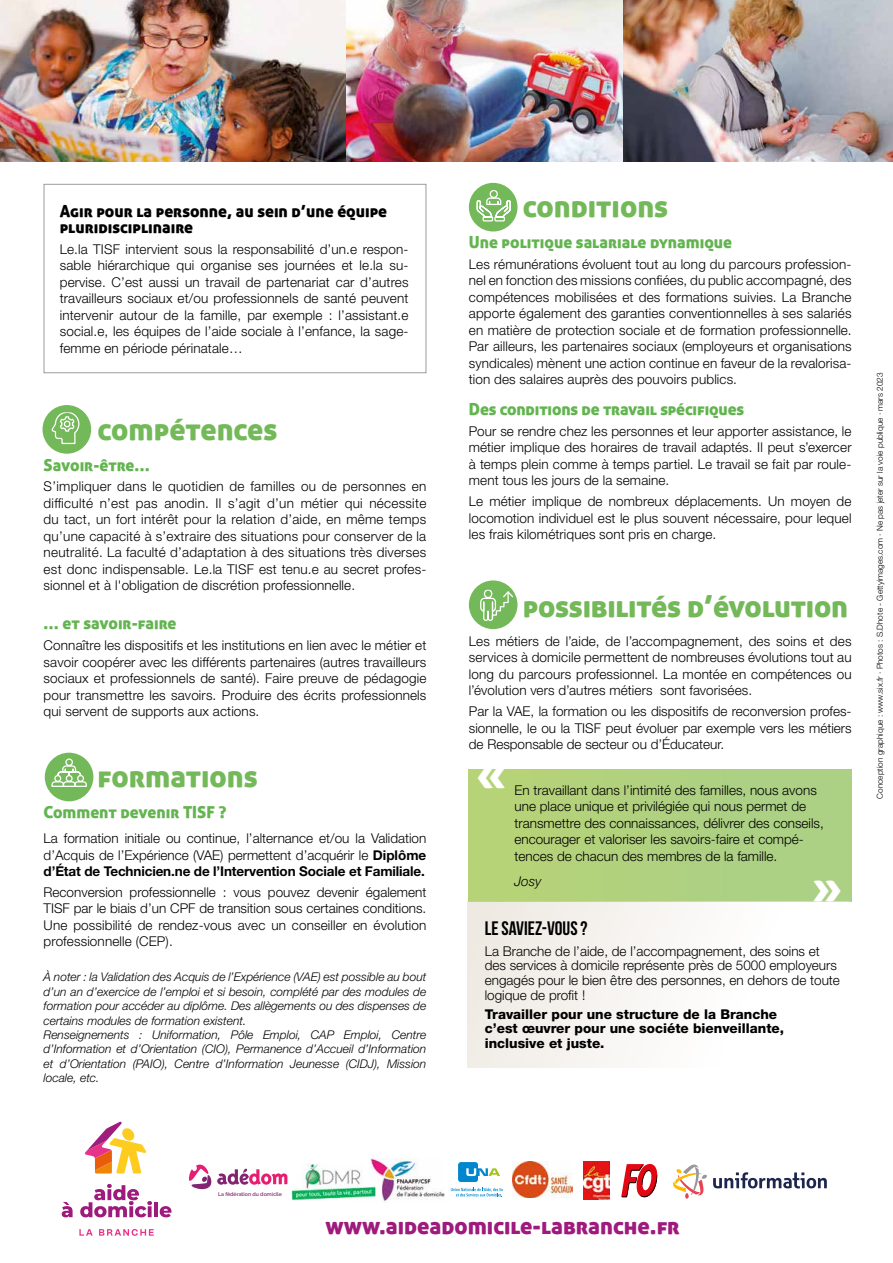
<style>
.page{position:relative;width:893px;height:1263px;background:#fff}
.page>*{position:absolute;margin:0;border:0;box-sizing:border-box;transform-origin:0 0}
.t1{font:45px "Aller Display";color:#fff}
.t2{font:30px "Aller Display";letter-spacing:-.01em;color:#74b959}
.t3{font:22.8px "Aller Display";color:#9e1a7d}
.t4{font:700 19.5px "Bebas Neue";color:#000}
.t5{font:16.5px "Aller Display";color:#63b450}
.t6{font:16.5px/16.5px "Aller Display";color:#000}
.t7{font:300 13.5px/16.5px "Helvetica Neue LT Std";color:#000;text-align:justify}
.t8{font:800 13.5px/14.7px "Helvetica Neue LT Std";color:#000}
.t9{font:italic 300 13.5px "Helvetica Neue LT Std";color:#000}
.t10{font:italic 300 12px/14.4px "Helvetica Neue LT Std";color:#000;text-align:justify}
.t11{font:300 8.25px "Helvetica Neue LT Std";color:#000}
.t12{font:600 5.25px "Raleway";color:#832472}
.s1{font-weight:700}
</style>
<div class="page">
<div style="left:43px;top:405px;width:48px;height:49px;background:#74b959;border-radius:50%"></div>
<svg style="left:43px;top:412px;width:48px;height:33px"></svg>
<div style="left:45px;top:753px;width:48px;height:48px;background:#74b959;border-radius:50%"></div>
<svg style="left:45px;top:757px;width:48px;height:33px"></svg>
<div style="left:469px;top:580px;width:48px;height:49px;background:#74b959;border-radius:50%"></div>
<svg style="left:469px;top:590px;width:48px;height:32px"></svg>
<div style="left:469px;top:183px;width:48px;height:48px;background:#74b959;border-radius:50%"></div>
<svg style="left:469px;top:190px;width:48px;height:33px"></svg>
<div style="left:469px;top:770px;width:382px;height:131px;background:#b0d180"></div>
<img style="left:623px;top:0;width:270px;height:162px">
<img style="left:0;top:0;width:623px;height:162px">
<svg style="left:673px;top:1164px;width:34px;height:35px"></svg>
<svg style="left:713px;top:1172px;width:114px;height:16px"></svg>
<svg style="left:217px;top:1169px;width:70px;height:16px"></svg>
<svg style="left:188px;top:1164px;width:23px;height:25px"></svg>
<svg style="left:621px;top:1164px;width:37px;height:34px"></svg>
<img style="left:583px;top:1162px;width:26px;height:38px">
<div style="left:459px;top:1162px;width:18px;height:19px;background:#0086ce;border-radius:2px"></div>
<div style="left:459px;top:1162px;width:19px;height:19px;border:1px solid #0086ce;border-radius:2px"></div>
<svg style="left:466px;top:1168px;width:34px;height:8px"></svg>
<svg style="left:451px;top:1188px;width:52px;height:9px"></svg>
<img style="left:513px;top:1162px;width:60px;height:36px">
<img style="left:370px;top:1158px;width:74px;height:45px">
<img style="left:292px;top:1163px;width:83px;height:38px">
<svg style="left:62px;top:1202px;width:11px;height:15px"></svg>
<svg style="left:80px;top:1184px;width:72px;height:33px"></svg>
<hr style="left:154px;top:1202px;width:4px;height:15px;background:#9e1a7d">
<svg style="left:160px;top:1206px;width:12px;height:11px"></svg>
<svg style="left:79px;top:1229px;width:14px;height:7px"></svg>
<svg style="left:99px;top:1229px;width:55px;height:7px"></svg>
<svg style="left:85px;top:1121px;width:61px;height:52px"></svg>
<div style="left:468px;top:901px;width:381px;height:166px;background:linear-gradient(to right,#f0ebe5,#fff)"></div>
<p class="t6" style="left:60px;top:202px;width:329px">Agir pour la personne, au sein d’une équipe pluridisciplinaire</p>
<p class="t7" style="left:60px;top:240px;width:350px">Le.la TISF intervient sous la responsabilité d’un.e respon&shy;sable hiérarchique qui organise ses journées et le.la su&shy;pervise. C’est aussi un travail de partenariat car d’autres travailleurs sociaux et/ou professionnels de santé peuvent intervenir autour de la famille, par exemple : l’assistant.e social.e, les équipes de l’aide sociale à l’enfance, la sage&shy;femme en période périnatale…</p>
<p class="t2" style="left:98px;top:410px;width:181px">compétences</p>
<p class="t5" style="left:44px;top:454px;width:108px">Savoir-être…</p>
<p class="t7" style="left:44px;top:478px;width:384px">S’impliquer dans le quotidien de familles ou de personnes en difficulté n’est pas anodin. Il s’agit d’un métier qui nécessite du tact, un fort intérêt pour la relation d’aide, en même temps qu’une capacité à s’extraire des situations pour conserver de la neutralité. La faculté d’adaptation à des situations très diverses est donc indispensable. Le.la TISF est tenu.e au secret profes&shy;sionnel et à l'obligation de discrétion professionnelle.</p>
<p class="t5" style="left:44px;top:613px;width:134px">… et savoir-faire</p>
<p class="t7" style="left:44px;top:637px;width:384px">Connaître les dispositifs et les institutions en lien avec le métier et savoir coopérer avec les différents partenaires (autres travailleurs sociaux et professionnels de santé). Faire preuve de pédagogie pour transmettre les savoirs. Produire des écrits professionnels qui servent de supports aux actions.</p>
<p class="t2" style="left:98px;top:757px;width:162px">formations</p>
<p class="t5" style="left:44px;top:802px;width:184px">Comment devenir TISF ?</p>
<p class="t7" style="left:44px;top:830px;width:384px">La formation initiale ou continue, l’alternance et/ou la Validation d’Acquis de l’Expérience (VAE) permettent d’acquérir le <span class="s1">Diplôme d’État de Technicien.ne de l’Intervention Sociale et Familiale.</span></p>
<p class="t7" style="left:44px;top:883px;width:384px">Reconversion professionnelle : vous pouvez devenir également TISF par le biais d’un CPF de transition sous certaines conditions.<br>Une possibilité de rendez-vous avec un conseiller en évolution professionnelle (CEP).</p>
<p class="t10" style="left:44px;top:970px;width:384px">À noter : la Validation des Acquis de l’Expérience (VAE) est possible au bout d’un an d’exercice de l’emploi et si besoin, complété par des modules de formation pour accéder au diplôme. Des allègements ou des dispenses de certains modules de formation existent.</p>
<p class="t10" style="left:44px;top:1027px;width:384px">Renseignements : Uniformation, Pôle Emploi, CAP Emploi, Centre d’Information et d’Orientation (CIO), Permanence d’Accueil d’Information et d’Orientation (PAIO), Centre d’Information Jeunesse (CIDJ), Mission locale, etc.</p>
<p class="t2" style="left:523px;top:187px;width:147px">conditions</p>
<p class="t5" style="left:469px;top:231px;width:265px">Une politique salariale dynamique</p>
<p class="t7" style="left:469px;top:255px;width:384px">Les rémunérations évoluent tout au long du parcours profession&shy;nel en fonction des missions confiées, du public accompagné, des compétences mobilisées et des formations suivies. La Branche apporte également des garanties conventionnelles à ses salariés en matière de protection sociale et de formation professionnelle.<br>Par ailleurs, les partenaires sociaux (employeurs et organisations syndicales) mènent une action continue en faveur de la revalorisa&shy;tion des salaires auprès des pouvoirs publics.</p>
<p class="t5" style="left:469px;top:399px;width:277px">Des conditions de travail spécifiques</p>
<p class="t7" style="left:469px;top:422px;width:384px">Pour se rendre chez les personnes et leur apporter assistance, le métier implique des horaires de travail adaptés. Il peut s’exercer à temps plein comme à temps partiel. Le travail se fait par roule&shy;ment tous les jours de la semaine.</p>
<p class="t7" style="left:469px;top:493px;width:384px">Le métier implique de nombreux déplacements. Un moyen de locomotion individuel est le plus souvent nécessaire, pour lequel les frais kilométriques sont pris en charge.</p>
<p class="t2" style="left:523px;top:587px;width:327px">possibilités d’évolution</p>
<p class="t7" style="left:469px;top:632px;width:384px">Les métiers de l’aide, de l’accompagnement, des soins et des services à domicile permettent de nombreuses évolutions tout au long du parcours professionnel. La montée en compétences ou l’évolution vers d’autres métiers sont favorisées.</p>
<p class="t7" style="left:469px;top:703px;width:384px">Par la VAE, la formation ou les dispositifs de reconversion profes&shy;sionnelle, le ou la TISF peut évoluer par exemple vers les métiers de Responsable de secteur ou d’Éducateur.</p>
<p class="t7" style="left:514px;top:782px;width:311px;text-align:left">En travaillant dans l’intimité des familles, nous avons une place unique et privilégiée qui nous permet de transmettre des connaissances, délivrer des conseils, encourager et valoriser les savoirs-faire et compé&shy;tences de chacun des membres de la famille.</p>
<p class="t9" style="left:514px;top:873px;width:29px">Josy</p>
<p class="t1" style="left:476px;top:745px;width:31px">«</p>
<p class="t1" style="left:813px;top:858px;width:31px">»</p>
<p class="t4" style="left:485px;top:917px;width:104px">LE SAVIEZ-VOUS ?</p>
<p class="t7" style="left:485px;top:943px;width:357px;line-height:14.7px;text-align:left">La Branche de l’aide, de l’accompagnement, des soins et des services à domicile représente près de 5000 employeurs engagés pour le bien être des personnes, en dehors de toute logique de profit !</p>
<p class="t8" style="left:485px;top:1006px;width:301px">Travailler pour une structure de la Branche c’est œuvrer pour une sociéte bienveillante, inclusive et juste.</p>
<p class="t11" style="left:875px;top:799px;width:428px;rotate:-90deg">Conception graphique : www.six.fr · Photos : S.Dhote - Gettyimages.com · Ne pas jeter sur la voie publique · mars 2023</p>
<p class="t12" style="left:218px;top:1191px;width:65px">La fédération du domicile</p>
<p class="t3" style="left:326px;top:1211px;width:356px">www.aideadomicile-labranche.fr</p>
</div>
